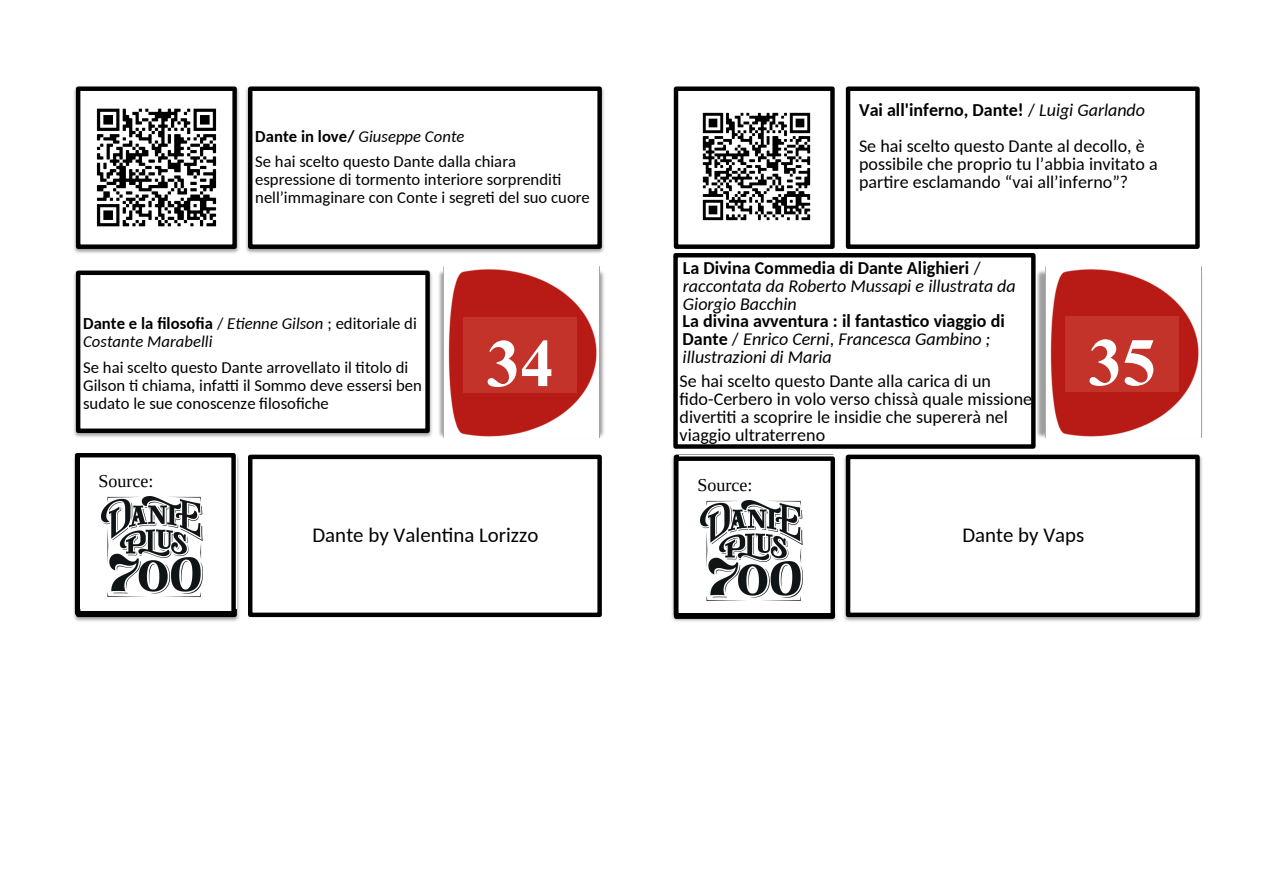
<style>
.page{position:relative;width:1263px;height:893px;background:#fff}
.page>*{position:absolute;margin:0;border:0;box-sizing:border-box;transform-origin:0 0}
.t1{font:700 67.65px "Times New Roman";color:#fff}
.t2{font:20.85px "Carlito";color:#000}
.t3{font:18px/18px "Carlito";color:#000}
.t4{font:italic 18px/18px "Carlito";color:#000}
.t5{font:18px "Liberation Serif";color:#000}
.t6{font:16.65px/18.1px "Carlito";color:#000}
.t7{font:italic 16.65px/18px "Carlito";letter-spacing:.01em;color:#000}
.s1{font-weight:700}
.s2{font-style:italic}
.s3{font-weight:700;font-style:normal}
.s4{font-style:normal}
</style>
<div class="page">
<img style="left:74px;top:88px;width:530px;height:165px">
<img style="left:240px;top:118px;width:364px;height:107px">
<div style="left:250px;top:89px;width:350px;height:158px;background:#fff"></div>
<div style="left:248px;top:86px;width:354px;height:163px;border:4px solid #000"></div>
<img style="left:81px;top:91px;width:151px;height:153px">
<div style="left:76px;top:86px;width:161px;height:163px;border:4px solid #000"></div>
<img style="left:74px;top:270px;width:530px;height:168px">
<img style="left:74px;top:305px;width:364px;height:126px">
<div style="left:78px;top:273px;width:350px;height:158px;background:#fff"></div>
<div style="left:76px;top:271px;width:354px;height:162px;border:4px solid #000"></div>
<img style="left:443px;top:266px;width:157px;height:171px">
<div style="left:248px;top:455px;width:354px;height:162px;border:4px solid #000"></div>
<img style="left:74px;top:455px;width:165px;height:167px">
<div style="left:846px;top:86px;width:354px;height:163px;border:4px solid #000"></div>
<div style="left:674px;top:86px;width:161px;height:163px;border:4px solid #000"></div>
<div style="left:673px;top:253px;width:362px;height:196px;border:4px solid #000"></div>
<img style="left:1033px;top:268px;width:169px;height:173px">
<img style="left:1045px;top:266px;width:157px;height:171px">
<img style="left:672px;top:454px;width:530px;height:168px">
<div style="left:848px;top:457px;width:349px;height:158px;background:#fff"></div>
<div style="left:846px;top:455px;width:354px;height:162px;border:4px solid #000"></div>
<div style="left:1065px;top:316px;width:114px;height:76px;background:#c3332a"></div>
<div style="left:463px;top:317px;width:114px;height:76px;background:#c3332a"></div>
<img style="left:702px;top:112px;width:109px;height:109px">
<div style="left:81px;top:451px;width:156px;height:158px;background:#fff"></div>
<div style="left:75px;top:453px;width:161px;height:162px;border:4px solid #000"></div>
<img style="left:102px;top:497px;width:101px;height:100px">
<div style="left:680px;top:455px;width:156px;height:158px;background:#fff"></div>
<div style="left:674px;top:456px;width:161px;height:163px;border:4px solid #000"></div>
<img style="left:701px;top:500px;width:101px;height:100px">
<p class="t6" style="left:255px;top:125px;width:262px;line-height:25.2px"><span class="s1">Dante in love/</span> <span class="s2">Giuseppe Conte<br></span>Se hai scelto questo Dante dalla chiara</p>
<p class="t6" style="left:255px;top:171px;width:336px">espressione di tormento interiore sorprendit nell’immaginare con Conte i segret del suo cuore</p>
<p class="t3" style="left:859px;top:93px;width:288px;line-height:36.2px"><span class="s1">Vai all'inferno, Dante!</span> / <span class="s2">Luigi Garlando<br></span>Se hai scelto questo Dante al decollo, è</p>
<p class="t3" style="left:859px;top:156px;width:300px">possibile che proprio tu l’abbia invitato a partre esclamando “vai all’inferno”?</p>
<p class="t7" style="left:83px;top:316px;width:335px"><span class="s3">Dante e la flosofa</span> <span class="s4">/</span> Etenne Gilson <span class="s4">; editoriale di<br></span>Costante Marabelli</p>
<p class="t6" style="left:83px;top:359px;width:340px">Se hai scelto questo Dante arrovellato il ttolo di<br>Gilson t chiama, infat il Sommo deve essersi ben sudato le sue conoscenze filosofiche</p>
<p class="t4" style="left:683px;top:261px;width:334px"><span class="s3">La Divina Commedia di Dante Alighieri</span> <span class="s4">/ </span>raccontata da Roberto Mussapi e illustrata da<br>Giorgio Bacchin</p>
<p class="t4" style="left:682px;top:314px;width:324px"><span class="s3">La divina avventura : il fantastco viaggio di<br>Dante</span> <span class="s4">/</span> Enrico Cerni<span class="s4">,</span> Francesca Gambino ; illustrazioni di Maria</p>
<p class="t3" style="left:680px;top:374px;width:354px">Se hai scelto questo Dante alla carica di un fido-Cerbero in volo verso chissà quale missione divertt a scoprire le insidie che supererà nel viaggio ultraterreno</p>
<h1 class="t1" style="left:486px;top:326px;width:69px">34</h1>
<h1 class="t1" style="left:1088px;top:325px;width:69px">35</h1>
<p class="t5" style="left:99px;top:471px;width:56px">Source:</p>
<p class="t5" style="left:698px;top:475px;width:56px">Source:</p>
<p class="t2" style="left:312px;top:526px;width:227px">Dante by Valentna Lorizzo</p>
<p class="t2" style="left:962px;top:526px;width:123px">Dante by Vaps</p>
</div>
